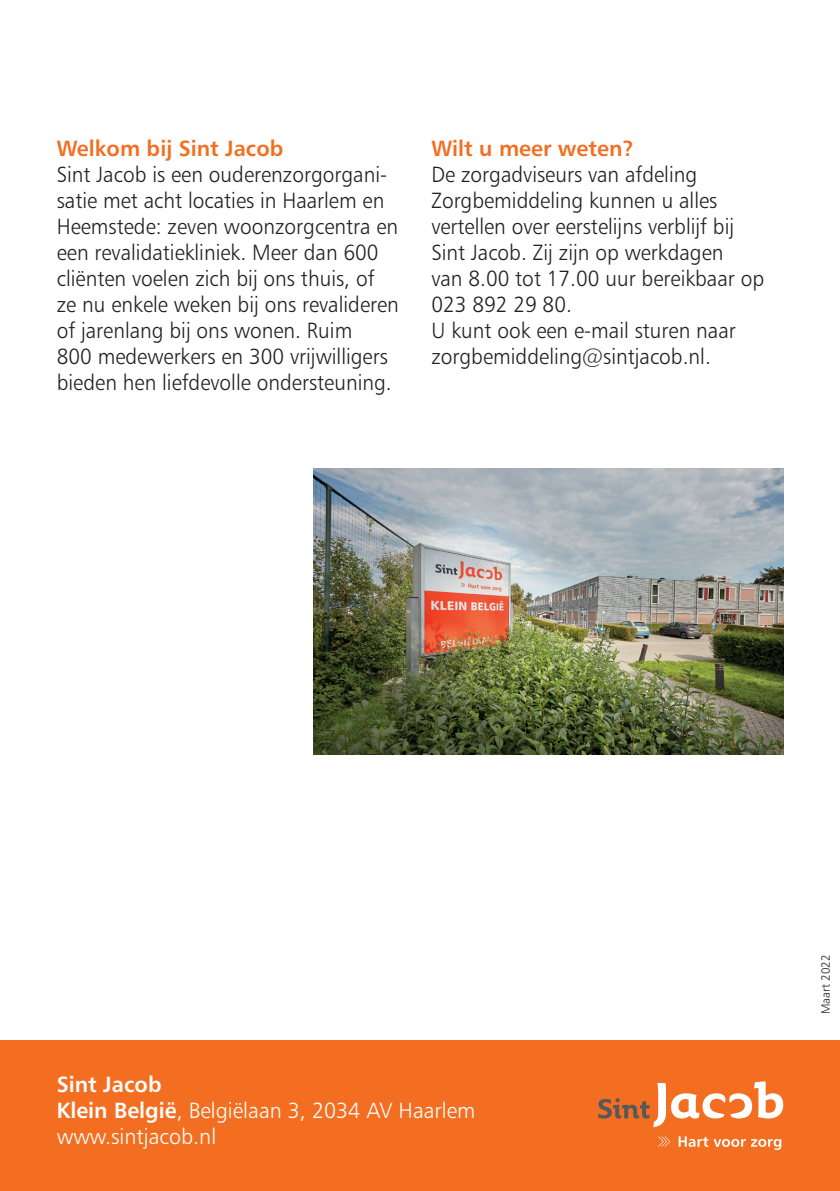
<style>
.page{position:relative;width:840px;height:1191px;background:#fff}
.page>*{position:absolute;margin:0;border:0;box-sizing:border-box;transform-origin:0 0}
.t1{font:22px/26px "Humanist 777 BT Light B";color:#231f20;scale:.95 1}
.t2{font:22px/26px "Humanist 777 BT Light B";color:#fff}
.t3{font:22px "Humanist 777 BT Bold B";color:#f36e21}
.t4{font:22px "Humanist 777 BT Bold B";color:#fff}
.t5{font:12px "Humanist 777 BT Light B";color:#231f20}
.s1{font-family:"Humanist 777 BT Bold B"}
</style>
<div class="page">
<div style="left:0;top:1040px;width:839px;height:151px;background:#f36e21"></div>
<svg style="left:598px;top:1081px;width:184px;height:46px"></svg>
<svg style="left:678px;top:1136px;width:102px;height:14px"></svg>
<svg style="left:658px;top:1136px;width:12px;height:10px"></svg>
<img style="left:313px;top:468px;width:469px;height:286px">
<p class="t3" style="left:57px;top:134px;width:228px">Welkom bij Sint Jacob</p>
<p class="t1" style="left:57px;top:161px;width:361px">Sint Jacob is een ouderenzorgorgani&shy;satie met acht locaties in Haarlem en Heemstede: zeven woonzorgcentra en een revalidatiekliniek. Meer dan 600 cliënten voelen zich bij ons thuis, of ze nu enkele weken bij ons revalideren of jarenlang bij ons wonen. Ruim<br>800 medewerkers en 300 vrijwilligers bieden hen liefdevolle ondersteuning.</p>
<p class="t3" style="left:431px;top:134px;width:204px">Wilt u meer weten?</p>
<p class="t1" style="left:431px;top:161px;width:351px">De zorgadviseurs van afdeling<br>Zorgbemiddeling kunnen u alles vertellen over eerstelijns verblijf bij<br>Sint Jacob. Zij zijn op werkdagen<br>van 8.00 tot 17.00 uur bereikbaar op<br>023 892 29 80.<br>U kunt ook een e-mail sturen naar zorgbemiddeling@sintjacob.nl.</p>
<p class="t4" style="left:57px;top:1070px;width:106px">Sint Jacob</p>
<p class="t2" style="left:57px;top:1097px;width:420px"><span class="s1">Klein België</span>, Belgiëlaan 3, 2034 AV Haarlem www.sintjacob.nl</p>
<p class="t5" style="left:817px;top:1014px;width:61px;rotate:-90deg">Maart 2022</p>
</div>
